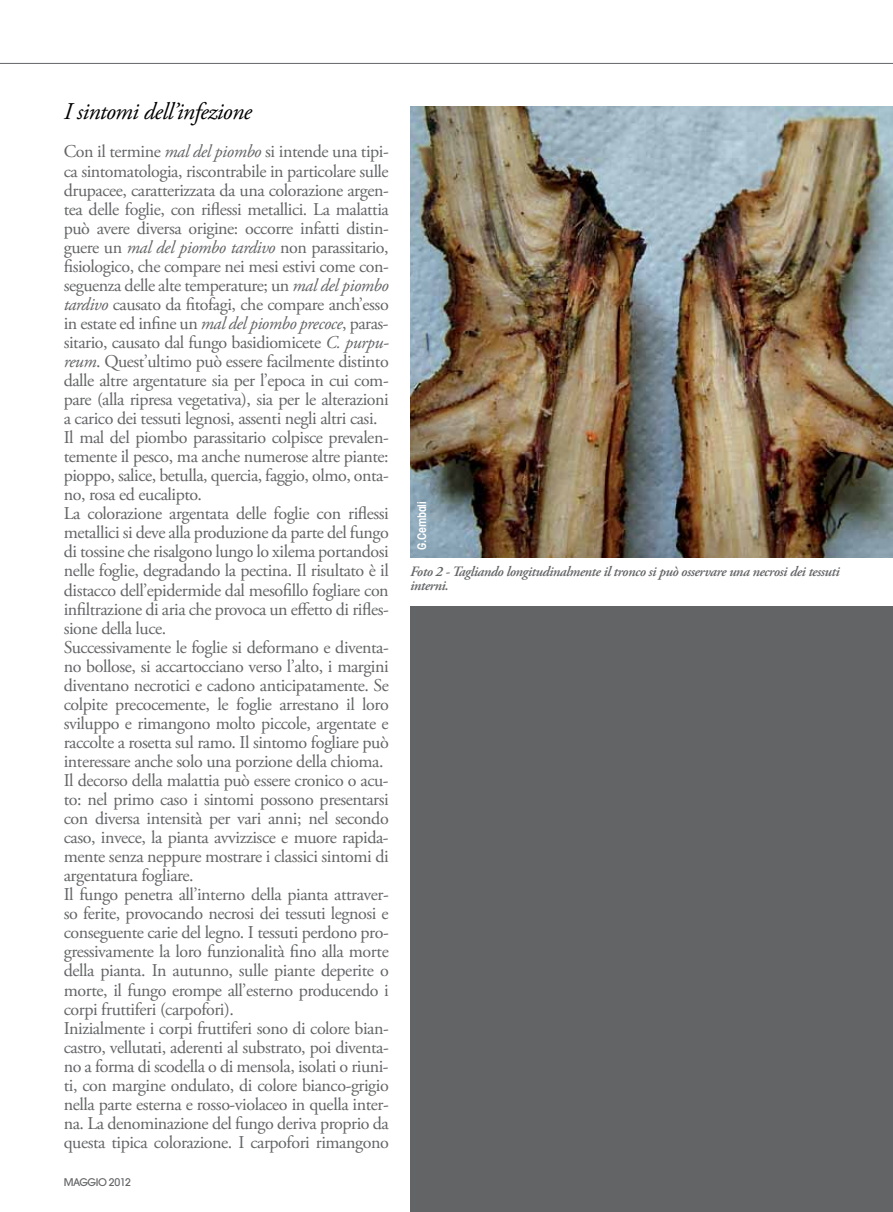
<style>
.page{position:relative;width:893px;height:1212px;background:#fff}
.page>*{position:absolute;margin:0;border:0;box-sizing:border-box;transform-origin:0 0}
.t1{font:italic 24px "Adobe Garamond Pro";letter-spacing:-.025em;color:#000}
.t2{font:18px/19px "Adobe Garamond Pro";letter-spacing:-.025em;color:#636466}
.t3{font:italic 600 14.25px/14.2px "Adobe Garamond Pro";letter-spacing:-.03em;color:#636466}
.t4{font:600 condensed 12px "Avant Garde";letter-spacing:-.03em;color:#fff}
.t5{font:500 10.5px "Avant Garde";letter-spacing:-.045em;color:#636466}
.s1{font-style:italic}
</style>
<div class="page">
<img style="left:410px;top:106px;width:483px;height:451px">
<hr style="left:0;top:63px;width:893px;height:1px;background:#636466">
<div style="left:410px;top:606px;width:483px;height:606px;background:#636466"></div>
<h1 class="t1" style="left:64px;top:97px;width:190px">I sintomi dell’infezione</h1>
<p class="t2" style="left:64px;top:143px;width:327px">Con il termine <span class="s1">mal del piombo</span> si intende una tipi&shy;ca sintomatologia, riscontrabile in particolare sulle drupacee, caratterizzata da una colorazione argen&shy;tea delle foglie, con riflessi metallici. La malattia può avere diversa origine: occorre infatti distin&shy;guere un <span class="s1">mal del piombo tardivo</span> non parassitario, fisiologico, che compare nei mesi estivi come con&shy;seguenza delle alte temperature; un <span class="s1">mal del piombo tardivo</span> causato da fitofagi, che compare anch’esso in estate ed infine un <span class="s1">mal del piombo precoce</span>, paras&shy;sitario, causato dal fungo basidiomicete <span class="s1">C. purpu&shy;reum</span>. Quest’ultimo può essere facilmente distinto dalle altre argentature sia per l’epoca in cui com&shy;pare (alla ripresa vegetativa), sia per le alterazioni a carico dei tessuti legnosi, assenti negli altri casi.<br>Il mal del piombo parassitario colpisce prevalen&shy;temente il pesco, ma anche numerose altre piante: pioppo, salice, betulla, quercia, faggio, olmo, onta&shy;no, rosa ed eucalipto.<br>La colorazione argentata delle foglie con riflessi metallici si deve alla produzione da parte del fungo di tossine che risalgono lungo lo xilema portandosi nelle foglie, degradando la pectina. Il risultato è il distacco dell’epidermide dal mesofillo fogliare con infiltrazione di aria che provoca un effetto di rifles&shy;sione della luce.<br>Successivamente le foglie si deformano e diventa&shy;no bollose, si accartocciano verso l’alto, i margini diventano necrotici e cadono anticipatamente. Se colpite precocemente, le foglie arrestano il loro sviluppo e rimangono molto piccole, argentate e raccolte a rosetta sul ramo. Il sintomo fogliare può interessare anche solo una porzione della chioma.<br>Il decorso della malattia può essere cronico o acu&shy;to: nel primo caso i sintomi possono presentarsi con diversa intensità per vari anni; nel secondo caso, invece, la pianta avvizzisce e muore rapida&shy;mente senza neppure mostrare i classici sintomi di argentatura fogliare.<br>Il fungo penetra all’interno della pianta attraver&shy;so ferite, provocando necrosi dei tessuti legnosi e conseguente carie del legno. I tessuti perdono pro&shy;gressivamente la loro funzionalità fino alla morte della pianta. In autunno, sulle piante deperite o morte, il fungo erompe all’esterno producendo i corpi fruttiferi (carpofori).<br>Inizialmente i corpi fruttiferi sono di colore bian&shy;castro, vellutati, aderenti al substrato, poi diventa&shy;no a forma di scodella o di mensola, isolati o riuni&shy;ti, con margine ondulato, di colore bianco-grigio nella parte esterna e rosso-violaceo in quella inter&shy;na. La denominazione del fungo deriva proprio da questa tipica colorazione. I carpofori rimangono</p>
<p class="t5" style="left:64px;top:1176px;width:69px">MAGGIO 2012</p>
<p class="t4" style="left:414px;top:550px;width:49px;rotate:-90deg">G.Cembali</p>
<p class="t3" style="left:410px;top:565px;width:431px">Foto 2 - Tagliando longitudinalmente il tronco si può osservare una necrosi dei tessuti interni.</p>
</div>
